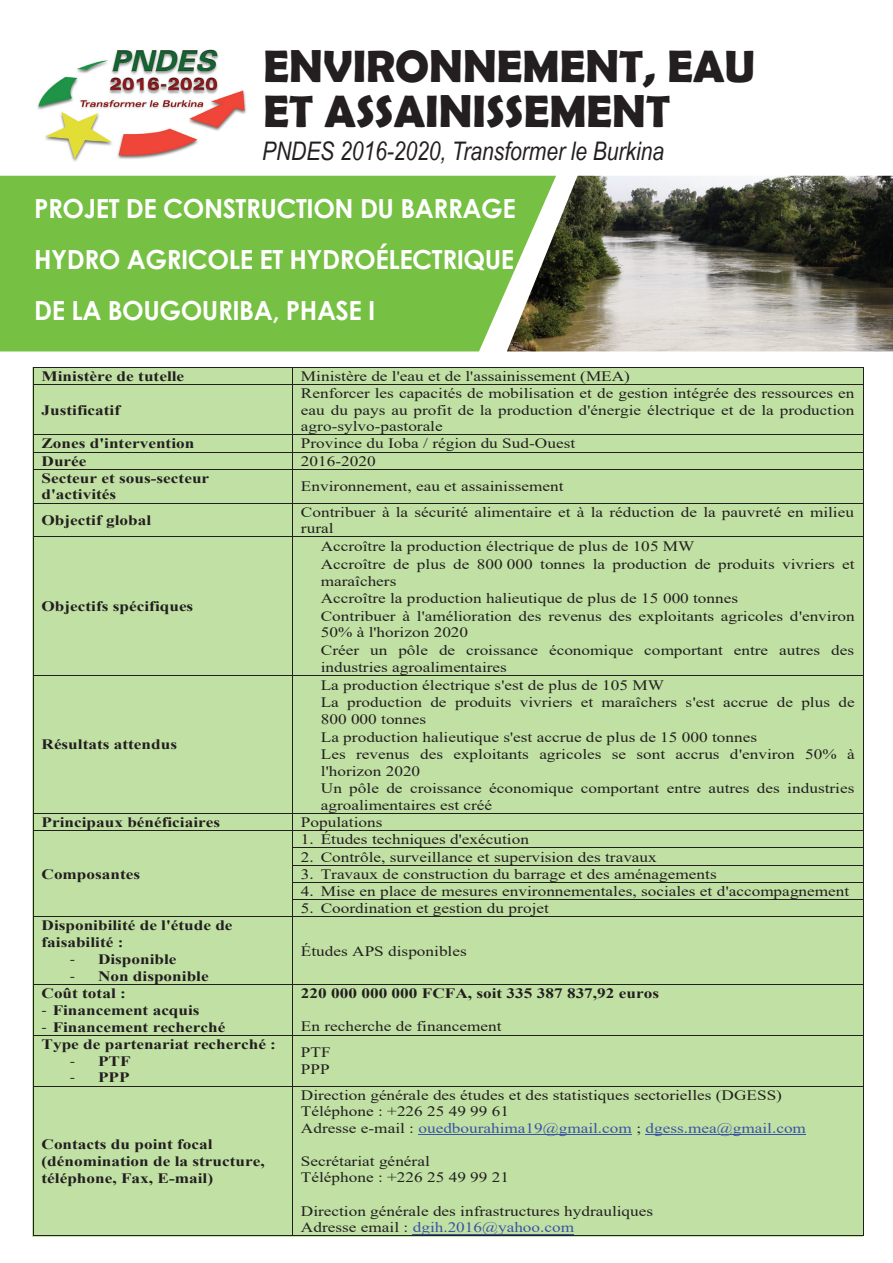
<style>
.page{position:relative;width:893px;height:1263px;background:#fff}
.page>*{position:absolute;margin:0;border:0;box-sizing:border-box;transform-origin:0 0}
.t1{font:700 45.45px/45px "Berlin Sans FB Demi";color:#231f20}
.t2{font:700 26.4px/51px "Century Gothic";letter-spacing:-.02em;color:#fff;text-align:justify}
.t3{font:italic 25.65px "Arial Narrow";color:#231f20}
.t4{font:14.4px/17.1px "Times New Roman";color:#231f20;scale:1.2 1}
.t5{font:700 14.4px/16.6px "Times New Roman";color:#231f20;scale:1.2 1}
.s1{font-family:"Calibri";font-weight:400}
.s2{color:#3a54a4}
</style>
<div class="page">
<img style="left:37px;top:49px;width:210px;height:113px">
<div style="left:33px;top:367px;width:830px;height:869px;background:#c1e1a4"></div>
<div style="left:0;top:176px;width:507px;height:175px;background:#76c043"></div>
<img style="left:507px;top:176px;width:386px;height:175px">
<hr style="left:33px;top:367px;width:259px;height:1px;background:#231f20">
<hr style="left:293px;top:367px;width:570px;height:1px;background:#231f20">
<svg style="left:33px;top:368px;width:1px;height:16px"></svg>
<hr style="left:33px;top:384px;width:259px;height:1px;background:#231f20">
<svg style="left:292px;top:367px;width:1px;height:18px"></svg>
<hr style="left:293px;top:384px;width:570px;height:1px;background:#231f20">
<svg style="left:863px;top:367px;width:1px;height:18px"></svg>
<hr style="left:33px;top:385px;width:1px;height:49px;background:#231f20">
<hr style="left:292px;top:385px;width:1px;height:49px;background:#231f20">
<hr style="left:863px;top:385px;width:1px;height:49px;background:#231f20">
<hr style="left:33px;top:434px;width:259px;height:1px;background:#231f20">
<hr style="left:293px;top:434px;width:570px;height:1px;background:#231f20">
<hr style="left:33px;top:452px;width:259px;height:1px;background:#231f20">
<hr style="left:293px;top:452px;width:570px;height:1px;background:#231f20">
<svg style="left:33px;top:435px;width:1px;height:34px"></svg>
<hr style="left:33px;top:469px;width:259px;height:1px;background:#231f20">
<svg style="left:292px;top:434px;width:1px;height:35px"></svg>
<hr style="left:293px;top:469px;width:570px;height:1px;background:#231f20">
<svg style="left:863px;top:434px;width:1px;height:35px"></svg>
<hr style="left:33px;top:469px;width:1px;height:34px;background:#231f20">
<hr style="left:292px;top:469px;width:1px;height:34px;background:#231f20">
<hr style="left:863px;top:469px;width:1px;height:34px;background:#231f20">
<hr style="left:33px;top:503px;width:259px;height:1px;background:#231f20">
<hr style="left:293px;top:503px;width:570px;height:1px;background:#231f20">
<hr style="left:33px;top:503px;width:1px;height:33px;background:#231f20">
<hr style="left:292px;top:503px;width:1px;height:33px;background:#231f20">
<hr style="left:863px;top:503px;width:1px;height:33px;background:#231f20">
<hr style="left:33px;top:536px;width:259px;height:1px;background:#231f20">
<hr style="left:293px;top:536px;width:570px;height:1px;background:#231f20">
<hr style="left:33px;top:537px;width:1px;height:138px;background:#231f20">
<hr style="left:292px;top:537px;width:1px;height:138px;background:#231f20">
<hr style="left:863px;top:537px;width:1px;height:138px;background:#231f20">
<hr style="left:33px;top:675px;width:259px;height:1px;background:#231f20">
<hr style="left:293px;top:675px;width:570px;height:1px;background:#231f20">
<hr style="left:33px;top:675px;width:1px;height:138px;background:#231f20">
<hr style="left:292px;top:675px;width:1px;height:138px;background:#231f20">
<hr style="left:863px;top:675px;width:1px;height:138px;background:#231f20">
<hr style="left:33px;top:813px;width:259px;height:1px;background:#231f20">
<hr style="left:293px;top:813px;width:570px;height:1px;background:#231f20">
<hr style="left:33px;top:830px;width:259px;height:1px;background:#231f20">
<hr style="left:293px;top:830px;width:570px;height:1px;background:#231f20">
<hr style="left:293px;top:847px;width:570px;height:1px;background:#231f20">
<hr style="left:293px;top:865px;width:570px;height:1px;background:#231f20">
<hr style="left:293px;top:882px;width:570px;height:1px;background:#231f20">
<hr style="left:293px;top:899px;width:570px;height:1px;background:#231f20">
<svg style="left:33px;top:814px;width:1px;height:102px"></svg>
<hr style="left:33px;top:916px;width:259px;height:1px;background:#231f20">
<svg style="left:292px;top:813px;width:1px;height:104px"></svg>
<hr style="left:293px;top:916px;width:570px;height:1px;background:#231f20">
<svg style="left:863px;top:813px;width:1px;height:104px"></svg>
<hr style="left:33px;top:917px;width:1px;height:67px;background:#231f20">
<hr style="left:292px;top:917px;width:1px;height:67px;background:#231f20">
<hr style="left:863px;top:917px;width:1px;height:67px;background:#231f20">
<hr style="left:33px;top:984px;width:259px;height:1px;background:#231f20">
<hr style="left:293px;top:984px;width:570px;height:1px;background:#231f20">
<hr style="left:33px;top:984px;width:1px;height:51px;background:#231f20">
<hr style="left:292px;top:984px;width:1px;height:51px;background:#231f20">
<hr style="left:863px;top:984px;width:1px;height:51px;background:#231f20">
<hr style="left:33px;top:1035px;width:259px;height:1px;background:#231f20">
<hr style="left:293px;top:1035px;width:570px;height:1px;background:#231f20">
<hr style="left:33px;top:1035px;width:1px;height:51px;background:#231f20">
<hr style="left:292px;top:1035px;width:1px;height:51px;background:#231f20">
<hr style="left:863px;top:1035px;width:1px;height:51px;background:#231f20">
<hr style="left:418px;top:1134px;width:214px;height:1px;background:#3a54a4">
<hr style="left:646px;top:1134px;width:160px;height:1px;background:#3a54a4">
<hr style="left:413px;top:1234px;width:161px;height:1px;background:#3a54a4">
<hr style="left:33px;top:1086px;width:259px;height:1px;background:#231f20">
<hr style="left:293px;top:1086px;width:570px;height:1px;background:#231f20">
<hr style="left:33px;top:1086px;width:1px;height:149px;background:#231f20">
<hr style="left:33px;top:1235px;width:259px;height:1px;background:#231f20">
<hr style="left:292px;top:1086px;width:1px;height:149px;background:#231f20">
<hr style="left:293px;top:1235px;width:570px;height:1px;background:#231f20">
<hr style="left:863px;top:1086px;width:1px;height:149px;background:#231f20">
<h1 class="t1" style="left:264px;top:43px;width:493px">ENVIRONNEMENT, EAU<br>ET ASSAINISSEMENT</h1>
<h3 class="t3" style="left:262px;top:133px;width:404px">PNDES 2016-2020, Transformer le Burkina</h3>
<h2 class="t2" style="left:34px;top:182px;width:483px">PROJET DE CONSTRUCTION DU BARRAGE HYDRO AGRICOLE ET HYDROÉLECTRIQUE DE LA BOUGOURIBA, PHASE I</h2>
<p class="t5" style="left:42px;top:367px;width:120px">Ministère de tutelle</p>
<p class="t4" style="left:301px;top:367px;width:276px">Ministère de l'eau et de l'assainissement (MEA)</p>
<p class="t5" style="left:42px;top:401px;width:67px">Justificatif</p>
<p class="t4" style="left:301px;top:384px;width:463px;line-height:16.6px;text-align:justify">Renforcer les capacités de mobilisation et de gestion intégrée des ressources en eau du pays au profit de la production d'énergie électrique et de la production agro-sylvo-pastorale</p>
<p class="t5" style="left:42px;top:435px;width:129px">Zones d'intervention</p>
<p class="t4" style="left:301px;top:435px;width:230px">Province du Ioba / région du Sud-Ouest</p>
<p class="t5" style="left:42px;top:452px;width:39px">Durée</p>
<p class="t4" style="left:301px;top:452px;width:64px">2016-2020</p>
<p class="t5" style="left:42px;top:469px;width:141px">Secteur et sous-secteur d'activités</p>
<p class="t4" style="left:301px;top:477px;width:220px">Environnement, eau et assainissement</p>
<p class="t5" style="left:42px;top:511px;width:93px">Objectif global</p>
<p class="t4" style="left:301px;top:503px;width:462px;line-height:16.5px">Contribuer à la sécurité alimentaire et à la réduction de la pauvreté en milieu rural</p>
<p class="t5" style="left:42px;top:597px;width:128px">Objectifs spécifiques</p>
<p class="t5" style="left:42px;top:736px;width:114px">Résultats attendus</p>
<p class="t4" style="left:321px;top:538px;width:446px">Accroître la production électrique de plus de 105 MW<br>Accroître de plus de 800 000 tonnes la production de produits vivriers et maraîchers<br>Accroître la production halieutique de plus de 15 000 tonnes<br>Contribuer à l'amélioration des revenus des exploitants agricoles d'environ 50% à l'horizon 2020<br>Créer un pôle de croissance économique comportant entre autres des industries agroalimentaires</p>
<p class="t4" style="left:321px;top:676px;width:447px">La production électrique s'est de plus de 105 MW<br>La production de produits vivriers et maraîchers s'est accrue de plus de 800 000 tonnes<br>La production halieutique s'est accrue de plus de 15 000 tonnes<br>Les revenus des exploitants agricoles se sont accrus d'environ 50% à l'horizon 2020<br>Un pôle de croissance économique comportant entre autres des industries agroalimentaires est créé</p>
<p class="t5" style="left:42px;top:813px;width:150px">Principaux bénéficiaires</p>
<p class="t4" style="left:301px;top:813px;width:69px">Populations</p>
<p class="t5" style="left:42px;top:865px;width:84px">Composantes</p>
<p class="t4" style="left:301px;top:830px;width:191px">1. Études techniques d'exécution</p>
<p class="t4" style="left:301px;top:848px;width:298px">2. Contrôle, surveillance et supervision des travaux</p>
<p class="t4" style="left:301px;top:865px;width:348px">3. Travaux de construction du barrage et des aménagements</p>
<p class="t4" style="left:301px;top:882px;width:458px">4. Mise en place de mesures environnementales, sociales et d'accompagnement</p>
<p class="t4" style="left:301px;top:899px;width:208px">5. Coordination et gestion du projet</p>
<p class="t5" style="left:42px;top:917px;width:161px">Disponibilité de l'étude de faisabilité :</p>
<p class="t5" style="left:70px;top:950px;width:90px"><span class="s1">-</span> Disponible</p>
<p class="t5" style="left:70px;top:967px;width:117px"><span class="s1">-</span> Non disponible</p>
<p class="t5" style="left:42px;top:984px;width:72px">Coût total :</p>
<p class="t5" style="left:42px;top:1001px;width:133px"><span class="s1">-</span> Financement acquis</p>
<p class="t5" style="left:42px;top:1018px;width:155px"><span class="s1">-</span> Financement recherché</p>
<p class="t5" style="left:42px;top:1035px;width:197px">Type de partenariat recherché :</p>
<p class="t5" style="left:70px;top:1052px;width:52px"><span class="s1">-</span> PTF</p>
<p class="t5" style="left:70px;top:1069px;width:51px"><span class="s1">-</span> PPP</p>
<p class="t5" style="left:42px;top:1136px;width:187px">Contacts du point focal (dénomination de la structure, téléphone, Fax, E-mail)</p>
<p class="t4" style="left:301px;top:942px;width:140px">Études APS disponibles</p>
<p class="t5" style="left:301px;top:984px;width:300px">220 000 000 000 FCFA, soit 335 387 837,92 euros</p>
<p class="t4" style="left:301px;top:1017px;width:169px">En recherche de financement</p>
<p class="t4" style="left:301px;top:1044px;width:26px;line-height:16.6px">PTF<br>PPP</p>
<p class="t4" style="left:301px;top:1086px;width:422px;line-height:16.5px">Direction générale des études et des statistiques sectorielles (DGESS)<br>Téléphone : +226 25 49 99 61<br>Adresse e-mail : <span class="s2">ouedbourahima19@gmail.com</span> ; <span class="s2">dgess.mea@gmail.com</span></p>
<p class="t4" style="left:301px;top:1152px;width:175px;line-height:16.6px">Secrétariat général<br>Téléphone : +226 25 49 99 21</p>
<p class="t4" style="left:301px;top:1202px;width:295px;line-height:16.5px">Direction générale des infrastructures hydrauliques<br>Adresse email : <span class="s2">dgih.2016@yahoo.com</span></p>
</div>
